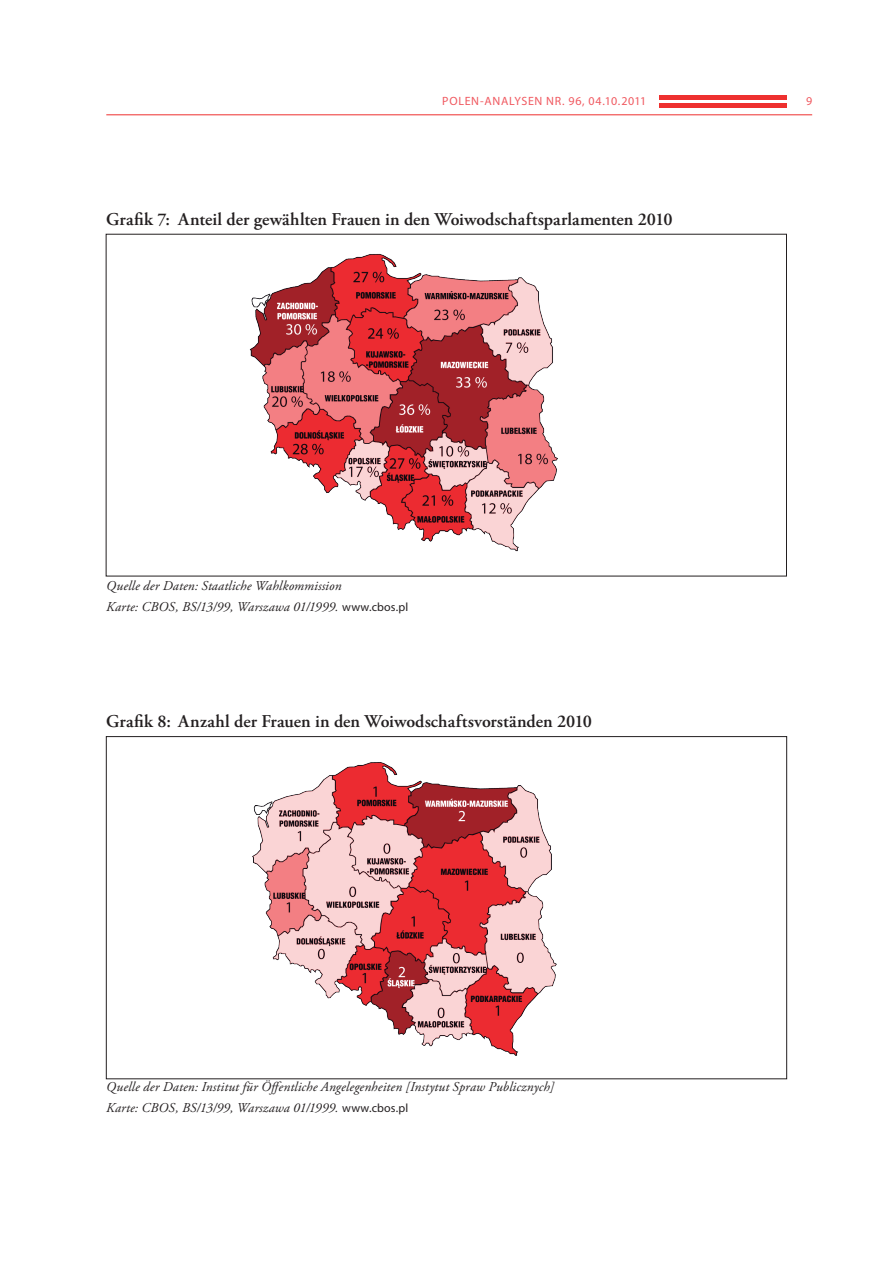
<style>
.page{position:relative;width:893px;height:1263px;background:#fff}
.page>*{position:absolute;margin:0;border:0;box-sizing:border-box;transform-origin:0 0}
.t1{font:600 18px "Adobe Garamond Pro";color:#231f20}
.t2{font:italic 13.5px/20.4px "Adobe Garamond Pro";letter-spacing:.01em;color:#231f20}
.t3{font:12px "Myriad Pro";letter-spacing:.05em;color:#f05960}
.s1{font-family:"Myriad Pro";font-style:normal;font-size:12px}
</style>
<div class="page">
<div style="left:659px;top:103px;width:128px;height:5px;background:#ee302f"></div>
<hr style="left:659px;top:96px;width:128px;height:4px;background:#ee302f">
<hr style="left:106px;top:114px;width:706px;height:1px;background:#ee302f">
<img style="left:249px;top:254px;width:309px;height:298px">
<img style="left:252px;top:762px;width:305px;height:294px">
<p class="t3" style="left:442px;top:94px;width:205px">POLEN-ANALYSEN NR. 96, 04.10.2011</p>
<p class="t3" style="left:806px;top:94px;width:8px">9</p>
<h1 class="t1" style="left:106px;top:208px;width:568px">Grafik 7: Anteil der gewählten Frauen in den Woiwodschaftsparlamenten 2010</h1>
<p class="t2" style="left:106px;top:576px;width:303px">Quelle der Daten: Staatliche Wahlkommission<br>Karte: CBOS, BS/13/99, Warszawa 01/1999. <span class="s1">www.cbos.pl</span></p>
<h1 class="t1" style="left:106px;top:711px;width:487px">Grafik 8: Anzahl der Frauen in den Woiwodschaftsvorständen 2010</h1>
<p class="t2" style="left:106px;top:1077px;width:449px">Quelle der Daten: Institut für Öffentliche Angelegenheiten [Instytut Spraw Publicznych]<br>Karte: CBOS, BS/13/99, Warszawa 01/1999. <span class="s1">www.cbos.pl</span></p>
</div>
